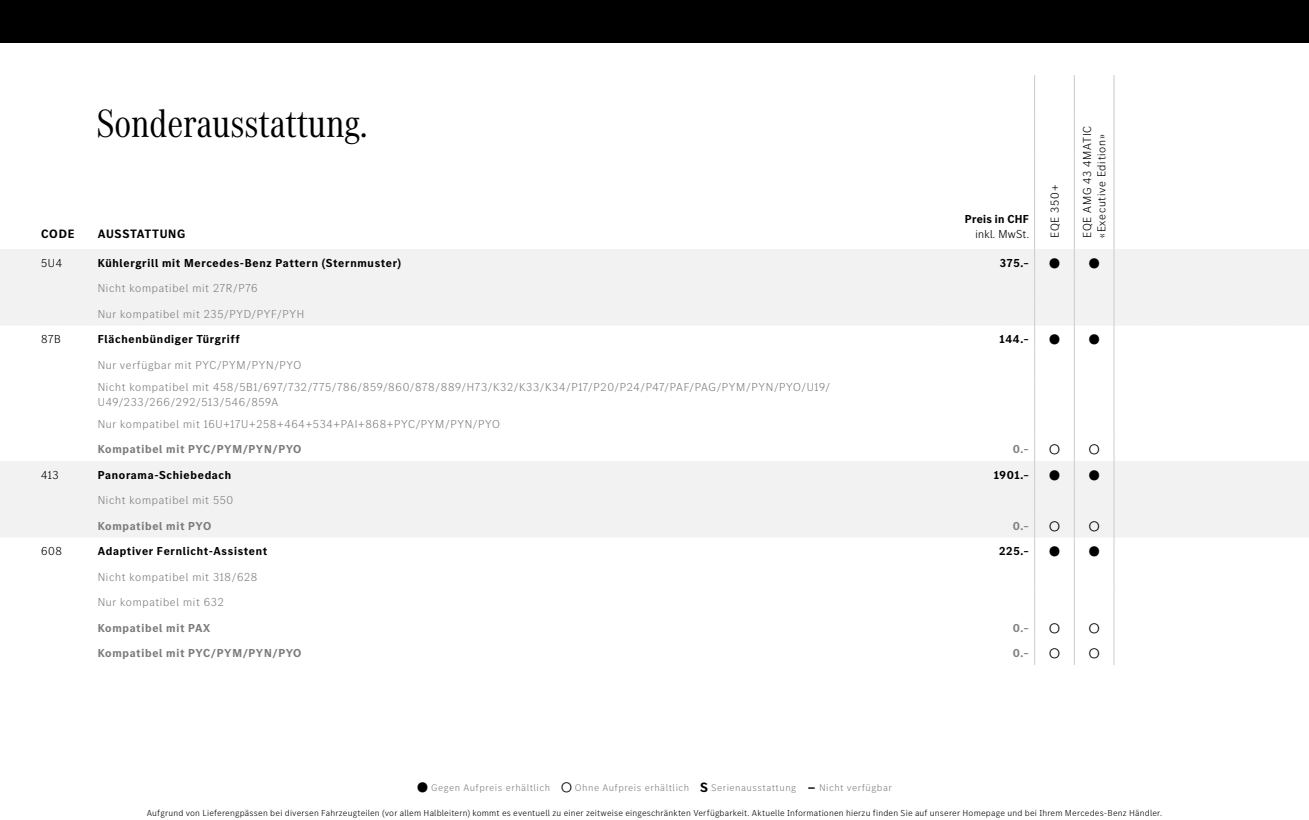
<style>
.page{position:relative;width:1309px;height:820px;background:#fff}
.page>*{position:absolute;margin:0;border:0;box-sizing:border-box;transform-origin:0 0}
.t1{font:41px "MB Corpo A Title Cond";color:#000}
.t2{font:700 14px "MB Corpo S Title";color:#000}
.t3{font:700 12.6px "MB Corpo S Title";letter-spacing:.06em;color:#000}
.t4{font:300 12px/25.5px "MB Corpo S Title";letter-spacing:.06em;color:#808080}
.t5{font:700 12px "MB Corpo S Title";letter-spacing:.06em;color:#000}
.t6{font:700 12px "MB Corpo S Title";letter-spacing:.06em;color:#797c79}
.t7{font:300 12px/14.4px "MB Corpo S Title";letter-spacing:.06em;color:#000}
.t8{font:700 12px "MB Corpo S Title";color:#808080}
.t9{font:700 12px "MB Corpo S Title";letter-spacing:.025em;color:#000}
.t10{font:300 12px "MB Corpo S Title";letter-spacing:.025em;color:#000}
.t11{font:300 10px "MB Corpo S Text";letter-spacing:.05em;color:#808080}
.t12{font:300 9px "MB Corpo S Text";letter-spacing:.02em;color:#000}
.s1{font-family:"MB Corpo S Title";font-weight:700;font-size:14px;color:#000}
</style>
<div class="page">
<svg style="left:0;top:249px;width:1309px;height:289px;fill:#f2f2f2"></svg>
<hr style="left:1034px;top:75px;width:1px;height:40px;background:#c8c8c5">
<hr style="left:1074px;top:75px;width:1px;height:40px;background:#c8c8c5">
<hr style="left:1114px;top:75px;width:1px;height:40px;background:#c8c8c5">
<hr style="left:1034px;top:115px;width:1px;height:39px;background:#c8c8c5">
<hr style="left:1074px;top:115px;width:1px;height:39px;background:#c8c8c5">
<hr style="left:1114px;top:115px;width:1px;height:39px;background:#c8c8c5">
<hr style="left:1034px;top:154px;width:1px;height:40px;background:#c8c8c5">
<hr style="left:1074px;top:154px;width:1px;height:40px;background:#c8c8c5">
<hr style="left:1114px;top:154px;width:1px;height:40px;background:#c8c8c5">
<hr style="left:1034px;top:194px;width:1px;height:55px;background:#c8c8c5">
<hr style="left:1074px;top:194px;width:1px;height:55px;background:#c8c8c5">
<hr style="left:1114px;top:194px;width:1px;height:55px;background:#c8c8c5">
<svg style="left:1034px;top:249px;width:1px;height:128px"></svg>
<svg style="left:1074px;top:249px;width:1px;height:128px"></svg>
<hr style="left:1034px;top:377px;width:1px;height:33px;background:#ccc">
<hr style="left:1074px;top:377px;width:1px;height:33px;background:#ccc">
<svg style="left:1034px;top:410px;width:1px;height:255px"></svg>
<svg style="left:1074px;top:410px;width:1px;height:255px"></svg>
<svg style="left:1114px;top:249px;width:1px;height:128px"></svg>
<hr style="left:1114px;top:377px;width:1px;height:33px;background:#ccc">
<svg style="left:1114px;top:410px;width:1px;height:255px"></svg>
<div style="left:0;top:0;width:1309px;height:43px;background:#000"></div>
<h1 class="t1" style="left:96px;top:97px;width:273px">Sonderausstattung.</h1>
<p class="t3" style="left:41px;top:225px;width:35px">CODE</p>
<p class="t3" style="left:98px;top:225px;width:89px">AUSSTATTUNG</p>
<p class="t9" style="left:965px;top:211px;width:66px">Preis in CHF</p>
<p class="t10" style="left:976px;top:226px;width:55px">inkl. MwSt.</p>
<p class="t7" style="left:1047px;top:238px;width:54px;rotate:-90deg">EQE 350+</p>
<p class="t7" style="left:1079px;top:238px;width:113px;rotate:-90deg">EQE AMG 43 4MATIC «Executive Edition»</p>
<p class="t7" style="left:41px;top:255px;width:23px">5U4</p>
<p class="t5" style="left:98px;top:255px;width:305px">Kühlergrill mit Mercedes-Benz Pattern (Sternmuster)</p>
<p class="t5" style="left:1000px;top:255px;width:31px">375.–</p>
<p class="t2" style="left:1049px;top:254px;width:52px">● ●</p>
<p class="t4" style="left:98px;top:275px;width:208px">Nicht kompatibel mit 27R/P76<br>Nur kompatibel mit 235/PYD/PYF/PYH</p>
<p class="t7" style="left:41px;top:331px;width:21px">87B</p>
<p class="t5" style="left:98px;top:331px;width:144px">Flächenbündiger Türgriff</p>
<p class="t5" style="left:1000px;top:331px;width:31px">144.–</p>
<p class="t2" style="left:1049px;top:330px;width:52px">● ●</p>
<p class="t4" style="left:98px;top:353px;width:734px;line-height:21.9px">Nur verfügbar mit PYC/PYM/PYN/PYO<br>Nicht kompatibel mit 458/5B1/697/732/775/786/859/860/878/889/H73/K32/K33/K34/P17/P20/P24/P47/PAF/PAG/PYM/PYN/PYO/U19/</p>
<p class="t4" style="left:98px;top:390px;width:404px;line-height:21.9px">U49/233/266/292/513/546/859A<br>Nur kompatibel mit 16U+17U+258+464+534+PAI+868+PYC/PYM/PYN/PYO</p>
<p class="t6" style="left:98px;top:441px;width:205px">Kompatibel mit PYC/PYM/PYN/PYO</p>
<p class="t8" style="left:1013px;top:441px;width:18px">0.–</p>
<p class="t2" style="left:1049px;top:440px;width:52px">○ ○</p>
<p class="t7" style="left:41px;top:467px;width:19px">413</p>
<p class="t5" style="left:98px;top:467px;width:135px">Panorama-Schiebedach</p>
<p class="t5" style="left:994px;top:467px;width:37px">1901.–</p>
<p class="t2" style="left:1049px;top:466px;width:52px">● ●</p>
<p class="t4" style="left:98px;top:487px;width:137px">Nicht kompatibel mit 550</p>
<p class="t6" style="left:98px;top:518px;width:115px">Kompatibel mit PYO</p>
<p class="t8" style="left:1013px;top:518px;width:18px">0.–</p>
<p class="t2" style="left:1049px;top:517px;width:52px">○ ○</p>
<p class="t7" style="left:41px;top:543px;width:23px">608</p>
<p class="t5" style="left:98px;top:543px;width:171px">Adaptiver Fernlicht-Assistent</p>
<p class="t5" style="left:999px;top:543px;width:31px">225.–</p>
<p class="t2" style="left:1049px;top:542px;width:52px">● ●</p>
<p class="t4" style="left:98px;top:563px;width:161px">Nicht kompatibel mit 318/628<br>Nur kompatibel mit 632</p>
<p class="t6" style="left:98px;top:620px;width:114px">Kompatibel mit PAX</p>
<p class="t8" style="left:1013px;top:620px;width:18px">0.–</p>
<p class="t2" style="left:1049px;top:619px;width:52px">○ ○</p>
<p class="t6" style="left:98px;top:645px;width:205px">Kompatibel mit PYC/PYM/PYN/PYO</p>
<p class="t8" style="left:1013px;top:645px;width:18px">0.–</p>
<p class="t2" style="left:1049px;top:644px;width:52px">○ ○</p>
<p class="t11" style="left:417px;top:781px;width:476px"><span class="s1">●</span> Gegen Aufpreis erhältlich <span class="s1">○</span> Ohne Aufpreis erhältlich <span class="s1">S</span> Serienausstattung <span class="s1">-</span> Nicht verfügbar</p>
<p class="t12" style="left:147px;top:807px;width:1017px">Aufgrund von Lieferengpässen bei diversen Fahrzeugteilen (vor allem Halbleitern) kommt es eventuell zu einer zeitweise eingeschränkten Verfügbarkeit. Aktuelle Informationen hierzu finden Sie auf unserer Homepage und bei Ihrem Mercedes-Benz Händler.</p>
</div>
